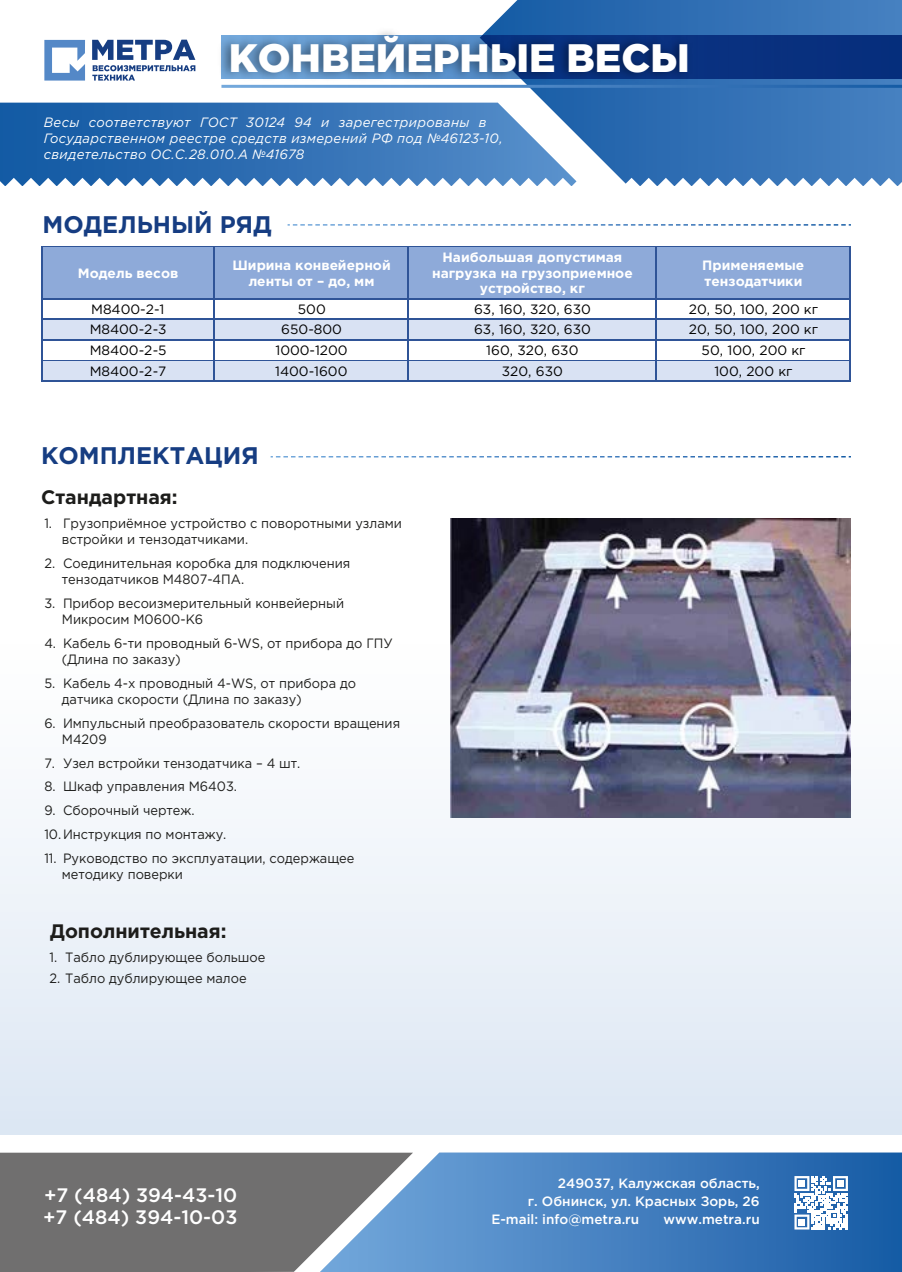
<style>
.page{position:relative;width:902px;height:1272px;background:#fff}
.page>*{position:absolute;margin:0;border:0;box-sizing:border-box;transform-origin:0 0}
.t1{font:900 39.6px "Gotham Pro";color:#fff}
.t2{font:700 24px "Gotham Pro";color:#163d82}
.t3{font:500 19.5px/22.5px "Gotham Pro";color:#fff}
.t4{font:700 19.5px "Gotham Pro";color:#1d1d1b}
.t5{font:13.5px/16.2px "Gotham Pro";color:#1d1d1b;scale:.95 1}
.t6{font:13.5px "Gotham Pro";color:#000}
.t7{font:italic 13.5px/16.2px "Gotham Pro";letter-spacing:.025em;color:#fff}
.t8{font:700 13.5px/15.3px "Gotham Pro";color:#fff;text-align:center}
.t9{font:500 13.5px "Gotham Pro";color:#fff}
</style>
<div class="page">
<svg style="left:0;top:102px;width:479px;height:76px;background:#2e6eb2"></svg>
<div style="left:0;top:630px;width:901px;height:504px;background:linear-gradient(to bottom,#fffffe,#dde7f4)"></div>
<svg style="left:92px;top:40px;width:103px;height:41px"></svg>
<svg style="left:44px;top:40px;width:41px;height:41px"></svg>
<svg style="left:479px;top:0;width:422px;height:178px;background:#4981be"></svg>
<div style="left:0;top:1152px;width:320px;height:119px;background:#706f6f"></div>
<svg style="left:320px;top:1152px;width:581px;height:119px;background:#4e83bd"></svg>
<svg style="left:794px;top:1175px;width:53px;height:54px"></svg>
<div style="left:798px;top:1218px;width:7px;height:7px;background:#fff"></div>
<svg style="left:287px;top:224px;width:563px;height:2px"></svg>
<div style="left:221px;top:35px;width:680px;height:44px;background:#08307e"></div>
<img style="left:221px;top:23px;width:477px;height:69px">
<hr style="left:221px;top:85px;width:680px;height:3px;background:#fff">
<img style="left:451px;top:518px;width:399px;height:299px">
<div style="left:43px;top:248px;width:171px;height:50px;background:#8eaad9"></div>
<div style="left:215px;top:248px;width:193px;height:50px;background:#8eaad9"></div>
<div style="left:409px;top:248px;width:246px;height:50px;background:#8eaad9"></div>
<div style="left:657px;top:248px;width:192px;height:50px;background:#8eaad9"></div>
<hr style="left:43px;top:246px;width:170px;height:2px;background:#2f5497">
<hr style="left:215px;top:246px;width:192px;height:2px;background:#2f5497">
<hr style="left:409px;top:246px;width:246px;height:2px;background:#2f5497">
<hr style="left:657px;top:246px;width:192px;height:2px;background:#2f5497">
<hr style="left:41px;top:250px;width:2px;height:48px;background:#2f5497">
<hr style="left:213px;top:250px;width:2px;height:48px;background:#2f5497">
<hr style="left:407px;top:250px;width:2px;height:48px;background:#2f5497">
<hr style="left:655px;top:250px;width:2px;height:48px;background:#2f5497">
<hr style="left:849px;top:250px;width:1px;height:48px;background:#2f5497">
<hr style="left:43px;top:298px;width:170px;height:1px;background:#2f5497">
<hr style="left:215px;top:298px;width:192px;height:1px;background:#2f5497">
<hr style="left:409px;top:298px;width:246px;height:1px;background:#2f5497">
<hr style="left:657px;top:298px;width:192px;height:1px;background:#2f5497">
<div style="left:43px;top:320px;width:171px;height:19px;background:#d9e2f3"></div>
<div style="left:215px;top:320px;width:193px;height:19px;background:#d9e2f3"></div>
<div style="left:409px;top:320px;width:246px;height:19px;background:#d9e2f3"></div>
<div style="left:657px;top:320px;width:192px;height:19px;background:#d9e2f3"></div>
<hr style="left:43px;top:318px;width:170px;height:2px;background:#2f5497">
<hr style="left:215px;top:318px;width:192px;height:2px;background:#2f5497">
<hr style="left:409px;top:318px;width:246px;height:2px;background:#2f5497">
<hr style="left:657px;top:318px;width:192px;height:2px;background:#2f5497">
<hr style="left:43px;top:339px;width:170px;height:2px;background:#2f5497">
<hr style="left:215px;top:339px;width:192px;height:2px;background:#2f5497">
<hr style="left:409px;top:339px;width:246px;height:2px;background:#2f5497">
<hr style="left:657px;top:339px;width:192px;height:2px;background:#2f5497">
<div style="left:43px;top:361px;width:171px;height:19px;background:#d9e2f3"></div>
<div style="left:215px;top:361px;width:193px;height:19px;background:#d9e2f3"></div>
<div style="left:409px;top:361px;width:246px;height:19px;background:#d9e2f3"></div>
<div style="left:657px;top:361px;width:192px;height:19px;background:#d9e2f3"></div>
<hr style="left:43px;top:360px;width:170px;height:1px;background:#2f5497">
<hr style="left:215px;top:360px;width:192px;height:1px;background:#2f5497">
<hr style="left:409px;top:360px;width:246px;height:1px;background:#2f5497">
<hr style="left:657px;top:360px;width:192px;height:1px;background:#2f5497">
<svg style="left:41px;top:298px;width:2px;height:84px"></svg>
<hr style="left:43px;top:380px;width:170px;height:2px;background:#2f5497">
<svg style="left:213px;top:298px;width:2px;height:84px"></svg>
<hr style="left:215px;top:380px;width:192px;height:2px;background:#2f5497">
<svg style="left:407px;top:298px;width:2px;height:84px"></svg>
<hr style="left:409px;top:380px;width:246px;height:2px;background:#2f5497">
<svg style="left:655px;top:298px;width:2px;height:84px"></svg>
<hr style="left:657px;top:380px;width:192px;height:2px;background:#2f5497">
<svg style="left:849px;top:298px;width:1px;height:84px"></svg>
<svg style="left:270px;top:456px;width:580px;height:1px"></svg>
<svg style="left:0;top:178px;width:901px;height:8px"></svg>
<h1 class="t1" style="left:229px;top:35px;width:462px">КОНВЕЙЕРНЫЕ ВЕСЫ</h1>
<p class="t7" style="left:44px;top:114px;width:460px">Весы соответствуют ГОСТ 30124 94 и зарегестрированы в<br>Государственном реестре средств измерений РФ под №46123-10, свидетельство ОС.C.28.010.A №41678</p>
<h2 class="t2" style="left:43px;top:210px;width:231px">МОДЕЛЬНЫЙ РЯД</h2>
<p class="t8" style="left:78px;top:265px;width:102px">Модель весов</p>
<p class="t8" style="left:232px;top:257px;width:160px">Ширина конвейерной ленты от – до, мм</p>
<p class="t8" style="left:432px;top:250px;width:202px">Наибольшая допустимая нагрузка на грузоприемное устройство, кг</p>
<p class="t8" style="left:702px;top:257px;width:104px;text-align:left">Применяемые тензодатчики</p>
<p class="t6" style="left:91px;top:301px;width:75px">М8400-2-1</p>
<p class="t6" style="left:298px;top:301px;width:30px">500</p>
<p class="t6" style="left:474px;top:301px;width:118px">63, 160, 320, 630</p>
<p class="t6" style="left:688px;top:301px;width:131px">20, 50, 100, 200 кг</p>
<p class="t6" style="left:90px;top:322px;width:78px">М8400-2-3</p>
<p class="t6" style="left:281px;top:322px;width:62px">650-800</p>
<p class="t6" style="left:474px;top:322px;width:118px">63, 160, 320, 630</p>
<p class="t6" style="left:688px;top:322px;width:131px">20, 50, 100, 200 кг</p>
<p class="t6" style="left:90px;top:343px;width:78px">М8400-2-5</p>
<p class="t6" style="left:275px;top:343px;width:74px">1000-1200</p>
<p class="t6" style="left:486px;top:343px;width:94px">160, 320, 630</p>
<p class="t6" style="left:701px;top:343px;width:105px">50, 100, 200 кг</p>
<p class="t6" style="left:90px;top:363px;width:78px">М8400-2-7</p>
<p class="t6" style="left:275px;top:363px;width:74px">1400-1600</p>
<p class="t6" style="left:501px;top:363px;width:63px">320, 630</p>
<p class="t6" style="left:714px;top:363px;width:80px">100, 200 кг</p>
<h2 class="t2" style="left:41px;top:441px;width:219px">КОМПЛЕКТАЦИЯ</h2>
<h3 class="t4" style="left:41px;top:486px;width:138px">Стандартная:</h3>
<p class="t5" style="left:62px;top:515px;width:359px;text-indent:-18px">1. Грузоприёмное устройство с поворотными узлами встройки и тензодатчиками.</p>
<p class="t5" style="left:62px;top:555px;width:305px;text-indent:-18px">2. Соединительная коробка для подключения тензодатчиков М4807-4ПА.</p>
<p class="t5" style="left:62px;top:595px;width:298px;text-indent:-18px">3. Прибор весоизмерительный конвейерный<br>Микросим М0600-К6</p>
<p class="t5" style="left:62px;top:635px;width:350px;text-indent:-18px">4. Кабель 6-ти проводный 6-WS, от прибора до ГПУ (Длина по заказу)</p>
<p class="t5" style="left:62px;top:675px;width:311px;text-indent:-18px">5. Кабель 4-х проводный 4-WS, от прибора до датчика скорости (Длина по заказу)</p>
<p class="t5" style="left:62px;top:715px;width:357px;text-indent:-18px">6. Импульсный преобразователь скорости вращения<br>М4209</p>
<p class="t5" style="left:44px;top:754px;width:271px">7. Узел встройки тензодатчика – 4 шт.</p>
<p class="t5" style="left:44px;top:778px;width:204px">8. Шкаф управления М6403.</p>
<p class="t5" style="left:44px;top:802px;width:160px">9. Сборочный чертеж.</p>
<p class="t5" style="left:44px;top:826px;width:193px">10. Инструкция по монтажу.</p>
<p class="t5" style="left:62px;top:849px;width:309px;text-indent:-18px">11. Руководство по эксплуатации, содержащее методику поверки</p>
<h3 class="t4" style="left:50px;top:920px;width:178px">Дополнительная:</h3>
<p class="t5" style="left:49px;top:949px;width:229px">1. Табло дублирующее большое</p>
<p class="t5" style="left:49px;top:970px;width:209px">2. Табло дублирующее малое</p>
<h3 class="t3" style="left:43px;top:1183px;width:196px">+7 (484) 394-43-10 +7 (484) 394-10-03</h3>
<p class="t9" style="left:558px;top:1175px;width:203px">249037, Калужская область,</p>
<p class="t9" style="left:528px;top:1193px;width:233px">г. Обнинск, ул. Красных Зорь, 26</p>
<p class="t9" style="left:491px;top:1211px;width:149px">E-mail: info@metra.ru</p>
<p class="t9" style="left:663px;top:1211px;width:98px">www.metra.ru</p>
</div>
